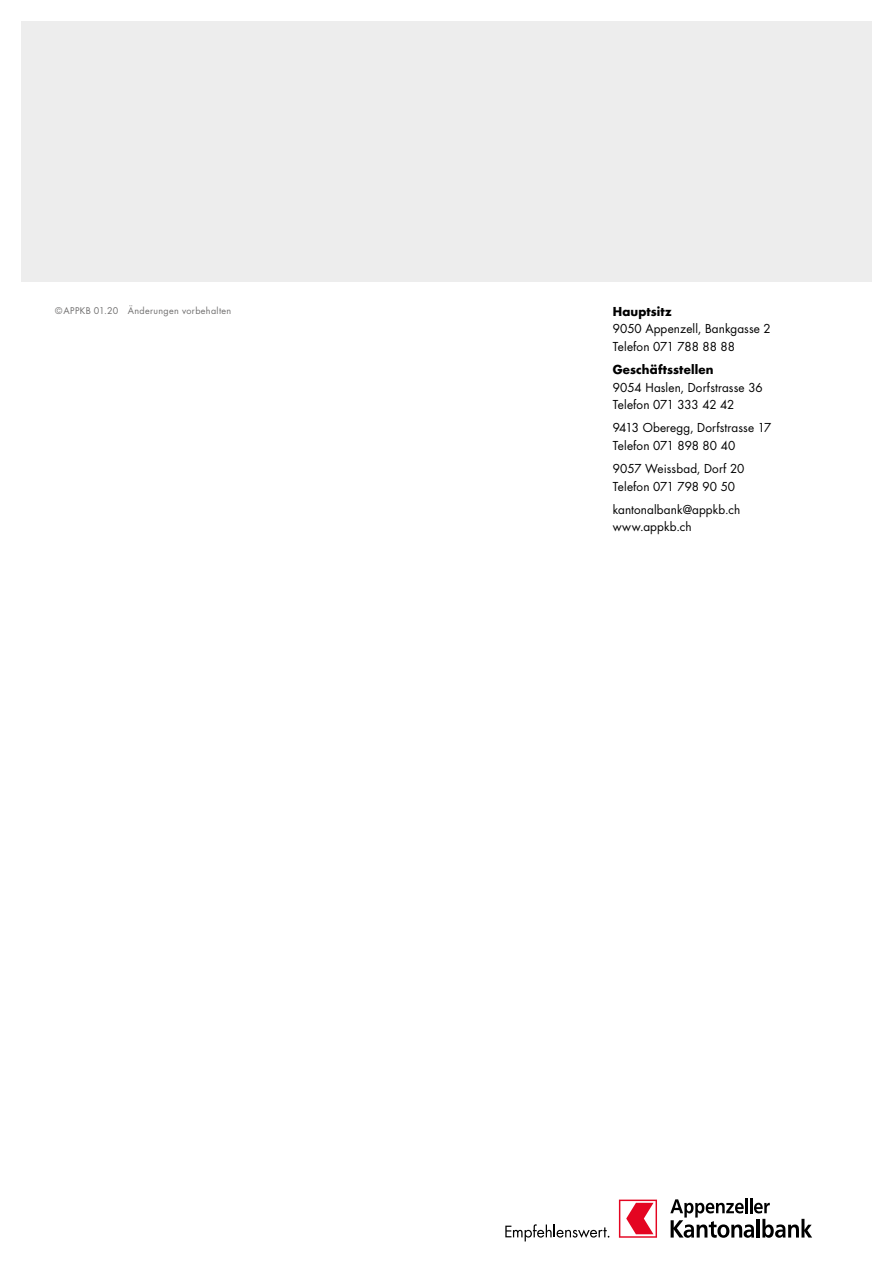
<style>
.page{position:relative;width:893px;height:1263px;background:#fff}
.page>*{position:absolute;margin:0;border:0;box-sizing:border-box;transform-origin:0 0}
.t1{font:12px/17.2px "Futura LT Pro";letter-spacing:.01em;color:#000}
.t2{font:700 12px "Futura LT Pro";letter-spacing:.01em;color:#000}
.t3{font:9px "Futura LT Pro";letter-spacing:.04em;color:#706f6f}
</style>
<div class="page">
<div style="left:21px;top:21px;width:851px;height:261px;background:#ededed"></div>
<svg style="left:619px;top:1199px;width:38px;height:39px"></svg>
<svg style="left:670px;top:1198px;width:142px;height:40px"></svg>
<svg style="left:505px;top:1224px;width:104px;height:17px"></svg>
<p class="t3" style="left:55px;top:304px;width:178px">©APPKB 01.20 Änderungen vorbehalten</p>
<p class="t2" style="left:613px;top:302px;width:60px">Hauptsitz</p>
<p class="t1" style="left:613px;top:320px;width:159px">9050 Appenzell, Bankgasse 2<br>Telefon 071 788 88 88</p>
<p class="t2" style="left:613px;top:361px;width:102px">Geschäftsstellen</p>
<p class="t1" style="left:613px;top:378px;width:151px">9054 Haslen, Dorfstrasse 36<br>Telefon 071 333 42 42</p>
<p class="t1" style="left:613px;top:419px;width:160px">9413 Oberegg, Dorfstrasse 17<br>Telefon 071 898 80 40</p>
<p class="t1" style="left:613px;top:460px;width:133px">9057 Weissbad, Dorf 20<br>Telefon 071 798 90 50</p>
<p class="t1" style="left:613px;top:501px;width:129px">kantonalbank@appkb.ch www.appkb.ch</p>
</div>
